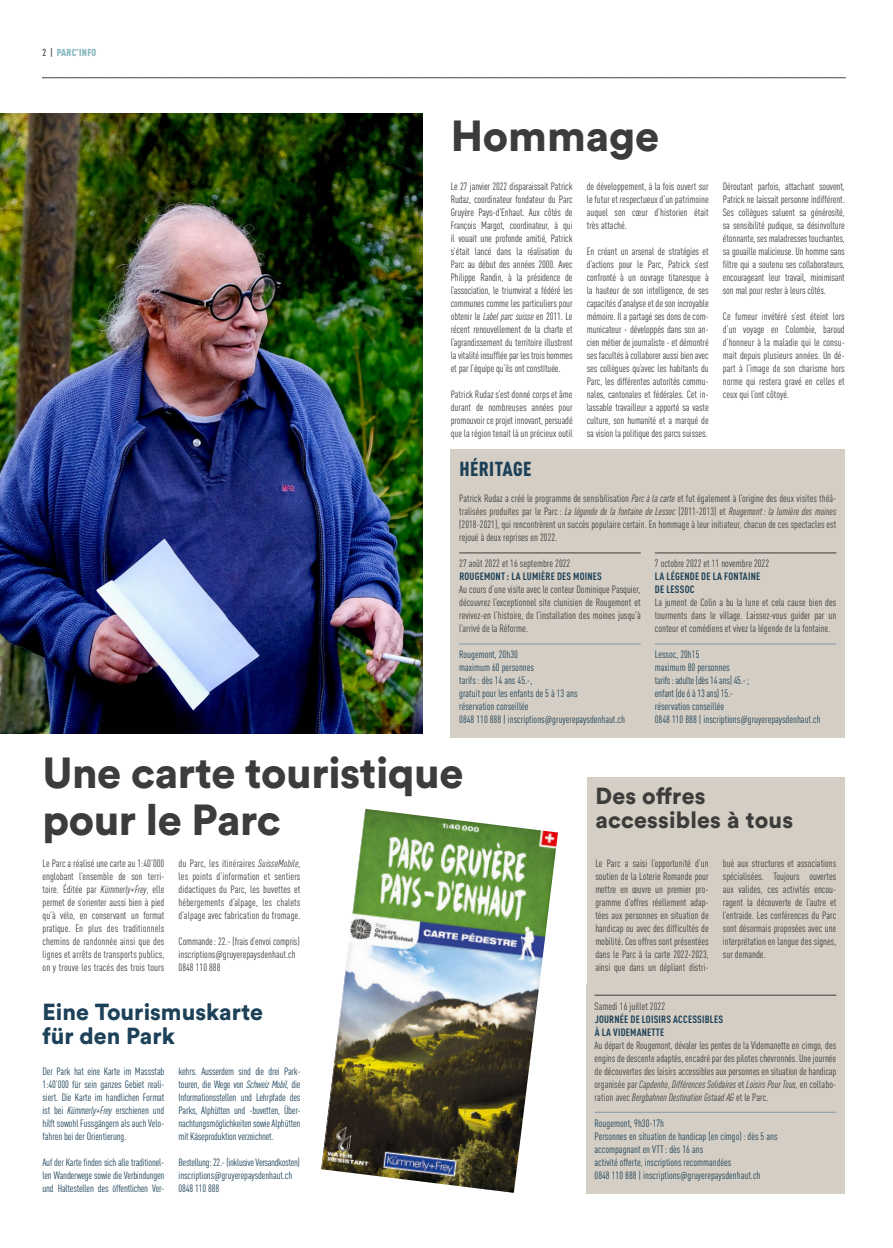
<style>
.page{position:relative;width:893px;height:1248px;background:#fff}
.page>*{position:absolute;margin:0;border:0;box-sizing:border-box;transform-origin:0 0}
.t1{font:900 43px/46px "Circular Std";letter-spacing:-.01em;color:#3c3c3b}
.t2{font:900 23px/24px "Circular Std";color:#1c4158}
.t3{font:900 23px/24px "Circular Std";letter-spacing:.01em;color:#3c3c3b}
.t4{font:900 condensed 20px "DIN Pro";letter-spacing:.02em;color:#1c4158}
.t5{font:condensed 10.5px/13px "DIN Pro";color:#3c3c3b;text-align:justify}
.t6{font:condensed 10.5px/13px "DIN Pro";color:#1c4158}
.t7{font:700 condensed 10.5px/13px "DIN Pro";letter-spacing:.02em;color:#1c4158}
.t8{font:900 condensed 10px "DIN Pro";letter-spacing:.02em;color:#86b8bf}
.s1{font-weight:500;color:#3c3c3b}
.s2{font-style:italic}
</style>
<div class="page">
<svg style="left:43px;top:78px;width:803px;height:1px"></svg>
<img style="left:321px;top:808px;width:237px;height:384px">
<img style="left:0;top:113px;width:422px;height:620px">
<div style="left:451px;top:449px;width:394px;height:289px;background:#d4cec4"></div>
<hr style="left:459px;top:552px;width:182px;height:1px;background:#3c3c3b">
<hr style="left:459px;top:643px;width:182px;height:1px;background:#8397ac">
<hr style="left:655px;top:552px;width:181px;height:1px;background:#3c3c3b">
<hr style="left:655px;top:643px;width:181px;height:1px;background:#8397ac">
<div style="left:587px;top:776px;width:258px;height:208px;background:#d4cec4"></div>
<div style="left:586px;top:984px;width:259px;height:209px;background:#d4cec4"></div>
<hr style="left:595px;top:994px;width:241px;height:1px;background:#3c3c3b">
<hr style="left:595px;top:1111px;width:241px;height:1px;background:#8397ac">
<p class="t8" style="left:43px;top:44px;width:55px"><span class="s1">2 |</span> PARC’INFO</p>
<h1 class="t1" style="left:451px;top:112px;width:210px">Hommage</h1>
<p class="t5" style="left:451px;top:179px;width:123px">Le 27 janvier 2022 disparaissait Patrick Rudaz, coordinateur fondateur du Parc Gruyère Pays-d’Enhaut. Aux côtés de François Margot, coordinateur, à qui il vouait une profonde amitié, Patrick s’était lancé dans la réalisation du Parc au début des années 2000. Avec Philippe Randin, à la présidence de l’association, le triumvirat a fédéré les communes comme les particuliers pour obtenir le <span class="s2">Label parc suisse</span> en 2011. Le récent renouvellement de la charte et l’agrandissement du territoire illustrent la vitalité insufflée par les trois hommes et par l’équipe qu’ils ont constituée.</p>
<p class="t5" style="left:451px;top:387px;width:123px">Patrick Rudaz s’est donné corps et âme durant de nombreuses années pour promouvoir ce projet innovant, persuadé que la région tenait là un précieux outil</p>
<p class="t5" style="left:587px;top:179px;width:123px">de développement, à la fois ouvert sur le futur et respectueux d’un patrimoine auquel son cœur d’historien était très attaché.</p>
<p class="t5" style="left:587px;top:244px;width:123px">En créant un arsenal de stratégies et d’actions pour le Parc, Patrick s’est confronté à un ouvrage titanesque à la hauteur de son intelligence, de ses capacités d’analyse et de son incroyable mémoire. Il a partagé ses dons de com&shy;municateur - développés dans son an&shy;cien métier de journaliste - et démontré ses facultés à collaborer aussi bien avec ses collègues qu’avec les habitants du Parc, les différentes autorités commu&shy;nales, cantonales et fédérales. Cet in&shy;lassable travailleur a apporté sa vaste culture, son humanité et a marqué de sa vision la politique des parcs suisses.</p>
<p class="t5" style="left:723px;top:179px;width:123px">Déroutant parfois, attachant souvent, Patrick ne laissait personne indifférent.<br>Ses collègues saluent sa générosité, sa sensibilité pudique, sa désinvolture étonnante, ses maladresses touchantes, sa gouaille malicieuse. Un homme sans filtre qui a soutenu ses collaborateurs, encourageant leur travail, minimisant son mal pour rester à leurs côtés.</p>
<p class="t5" style="left:723px;top:309px;width:123px">Ce fumeur invétéré s’est éteint lors d’un voyage en Colombie, baroud d’honneur à la maladie qui le consu&shy;mait depuis plusieurs années. Un dé&shy;part à l’image de son charisme hors norme qui restera gravé en celles et ceux qui l’ont côtoyé.</p>
<h3 class="t4" style="left:459px;top:453px;width:73px">HÉRITAGE</h3>
<p class="t5" style="left:459px;top:491px;width:379px">Patrick Rudaz a créé le programme de sensibilisation <span class="s2">Parc à la carte</span> et fut également à l’origine des deux visites théâ&shy;tralisées produites par le Parc: <span class="s2">La légende de la fontaine de Lessoc</span> (2011-2013) et <span class="s2">Rougemont : la lumière des moines </span>(2018-2021), qui rencontrèrent un succès populaire certain. En hommage à leur initiateur, chacun de ces spectacles est rejoué à deux reprises en 2022.</p>
<p class="t5" style="left:459px;top:556px;width:113px">27 août 2022 et 16 septembre 2022</p>
<p class="t7" style="left:459px;top:569px;width:144px">ROUGEMONT: LA LUMIÈRE DES MOINES</p>
<p class="t5" style="left:459px;top:582px;width:183px">Au cours d’une visite avec le conteur Dominique Pasquier, découvrez l’exceptionnel site clunisien de Rougemont et revivez-en l’histoire, de l’installation des moines jusqu’à l’arrivé de la Réforme.</p>
<p class="t6" style="left:459px;top:647px;width:167px">Rougemont, 20h30<br>maximum 60 personnes<br>tarifs: dès 14 ans 45.-,<br>gratuit pour les enfants de 5 à 13 ans<br>réservation conseillée<br>0848 110 888 | inscriptions@gruyerepaysdenhaut.ch</p>
<p class="t5" style="left:655px;top:556px;width:116px">7 octobre 2022 et 11 novembre 2022</p>
<p class="t7" style="left:655px;top:569px;width:107px">LA LÉGENDE DE LA FONTAINE<br>DE LESSOC</p>
<p class="t5" style="left:655px;top:595px;width:183px">La jument de Colin a bu la lune et cela cause bien des tourments dans le village. Laissez-vous guider par un conteur et comédiens et vivez la légende de la fontaine.</p>
<p class="t6" style="left:655px;top:647px;width:167px">Lessoc, 20h15<br>maximum 80 personnes<br>tarifs: adulte (dès 14 ans) 45.-;<br>enfant (de 6 à 13 ans) 15.-<br>réservation conseillée<br>0848 110 888 | inscriptions@gruyerepaysdenhaut.ch</p>
<h1 class="t1" style="left:43px;top:749px;width:422px">Une carte touristique pour le Parc</h1>
<p class="t5" style="left:43px;top:855px;width:123px">Le Parc a réalisé une carte au 1:40’000 englobant l’ensemble de son terri&shy;toire. Éditée par <span class="s2">Kümmerly+Frey</span>, elle permet de s’orienter aussi bien à pied qu’à vélo, en conservant un format pratique. En plus des traditionnels chemins de randonnée ainsi que des lignes et arrêts de transports publics, on y trouve les tracés des trois tours</p>
<p class="t5" style="left:179px;top:855px;width:123px">du Parc, les itinéraires <span class="s2">SuisseMobile</span>, les points d’information et sentiers didactiques du Parc, les buvettes et hébergements d’alpage, les chalets d’alpage avec fabrication du fromage.</p>
<p class="t5" style="left:179px;top:933px;width:123px;text-align:left">Commande: 22.- (frais d’envoi compris) inscriptions@gruyerepaysdenhaut.ch<br>0848 110 888</p>
<h2 class="t2" style="left:43px;top:999px;width:222px">Eine Tourismuskarte für den Park</h2>
<p class="t6" style="left:43px;top:1063px;width:123px;text-align:justify">Der Park hat eine Karte im Massstab 1:40’000 für sein ganzes Gebiet reali&shy;siert. Die Karte im handlichen Format ist bei <span class="s2">Kümmerly+Frey</span> erschienen und hilft sowohl Fussgängern als auch Velo&shy;fahren bei der Orientierung.</p>
<p class="t6" style="left:43px;top:1154px;width:123px;text-align:justify">Auf der Karte finden sich alle traditionel&shy;len Wanderwege sowie die Verbindungen und Haltestellen des öffentlichen Ver-</p>
<p class="t6" style="left:179px;top:1063px;width:123px;text-align:justify">kehrs. Ausserdem sind die drei Park&shy;touren, die Wege von <span class="s2">Schweiz Mobil,</span> die Informationsstellen und Lehrpfade des Parks, Alphütten und -buvetten, Über&shy;nachtungsmöglichkeiten sowie Alphütten mit Käseproduktion verzeichnet.</p>
<p class="t6" style="left:179px;top:1154px;width:123px">Bestellung: 22.- (inklusive Versandkosten) inscriptions@gruyerepaysdenhaut.ch<br>0848 110 888</p>
<h2 class="t3" style="left:595px;top:783px;width:199px">Des offres accessibles à tous</h2>
<p class="t5" style="left:595px;top:855px;width:115px">Le Parc a saisi l’opportunité d’un soutien de la Loterie Romande pour mettre en œuvre un premier pro&shy;gramme d’offres réellement adap&shy;tées aux personnes en situation de handicap ou avec des difficultés de mobilité. Ces offres sont présentées dans le Parc à la carte 2022-2023, ainsi que dans un dépliant distri-</p>
<p class="t5" style="left:723px;top:855px;width:115px">bué aux structures et associations spécialisées. Toujours ouvertes aux valides, ces activités encou&shy;ragent la découverte de l’autre et l’entraide. Les conférences du Parc sont désormais proposées avec une interprétation en langue des signes, sur demande.</p>
<p class="t5" style="left:595px;top:998px;width:72px">Samedi 16 juillet 2022</p>
<p class="t7" style="left:595px;top:1011px;width:130px">JOURNÉE DE LOISIRS ACCESSIBLES<br>À LA VIDEMANETTE</p>
<p class="t5" style="left:595px;top:1037px;width:243px">Au départ de Rougemont, dévaler les pentes de la Videmanette en cimgo, des engins de descente adaptés, encadré par des pilotes chevronnés. Une journée de découvertes des loisirs accessibles aux personnes en situation de handicap organisée par <span class="s2">Capdenho</span>, <span class="s2">Différences Solidaires</span> et <span class="s2">Loisirs Pour Tous</span>, en collabo&shy;ration avec <span class="s2">Bergbahnen Destination Gstaad AG</span> et le Parc.</p>
<p class="t6" style="left:595px;top:1115px;width:184px">Rougemont, 9h30-17h<br>Personnes en situation de handicap (en cimgo) : dès 5 ans accompagnant en VTT: dès 16 ans<br>activité offerte, inscriptions recommandées<br>0848 110 888 | inscriptions@gruyerepaysdenhaut.ch</p>
</div>
